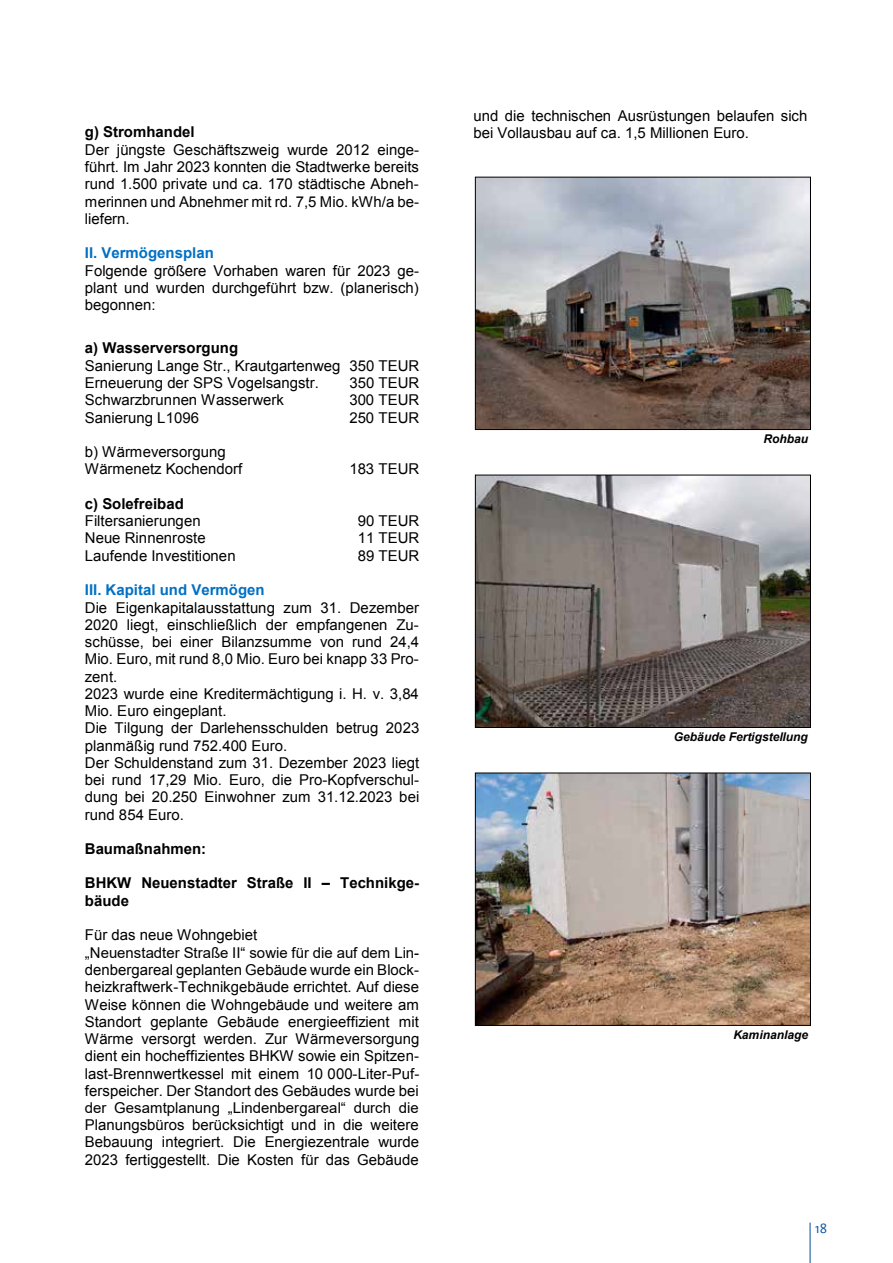
<style>
.page{position:relative;width:893px;height:1263px;background:#fff}
.page>*{position:absolute;margin:0;border:0;box-sizing:border-box;transform-origin:0 0}
.t1{font:15px/17.2px "Arial";color:#000}
.t2{font:700 15px/17.2px "Arial";color:#000}
.t3{font:700 15px "Arial";color:#0070c4}
.t4{font:300 13.5px "The Sans";color:#004e9e}
.t5{font:italic 700 12px "Arial";color:#000}
</style>
<div class="page">
<img style="left:477px;top:179px;width:332px;height:249px">
<div style="left:475px;top:177px;width:336px;height:253px;border:1px solid #000"></div>
<img style="left:477px;top:477px;width:332px;height:249px">
<div style="left:475px;top:475px;width:336px;height:253px;border:1px solid #000"></div>
<img style="left:477px;top:775px;width:332px;height:249px">
<div style="left:475px;top:773px;width:336px;height:253px;border:1px solid #000"></div>
<hr style="left:810px;top:1222px;width:1px;height:41px;background:#004e9e">
<p class="t2" style="left:85px;top:124px;width:111px">g) Stromhandel</p>
<p class="t1" style="left:85px;top:141px;width:336px;text-align:justify">Der jüngste Geschäftszweig wurde 2012 einge&shy;führt. Im Jahr 2023 konnten die Stadtwerke bereits rund 1.500 private und ca. 170 städtische Abneh&shy;merinnen und Abnehmer mit rd. 7,5 Mio. kWh/a be&shy;liefern.</p>
<p class="t3" style="left:85px;top:243px;width:130px">II. Vermögensplan</p>
<p class="t1" style="left:85px;top:262px;width:336px;text-align:justify">Folgende größere Vorhaben waren für 2023 ge&shy;plant und wurden durchgeführt bzw. (planerisch) begonnen:</p>
<p class="t2" style="left:85px;top:340px;width:155px">a) Wasserversorgung</p>
<p class="t1" style="left:85px;top:357px;width:336px">Sanierung Lange Str., Krautgartenweg 350 TEUR<br>Erneuerung der SPS Vogelsangstr.</p>
<p class="t1" style="left:349px;top:374px;width:71px">350 TEUR</p>
<p class="t1" style="left:85px;top:392px;width:201px">Schwarzbrunnen Wasserwerk</p>
<p class="t1" style="left:349px;top:392px;width:71px">300 TEUR</p>
<p class="t1" style="left:85px;top:409px;width:116px">Sanierung L1096</p>
<p class="t1" style="left:349px;top:409px;width:71px">250 TEUR</p>
<p class="t1" style="left:85px;top:443px;width:159px">b) Wärmeversorgung<br>Wärmenetz Kochendorf</p>
<p class="t1" style="left:349px;top:461px;width:71px">183 TEUR</p>
<p class="t2" style="left:85px;top:495px;width:100px">c) Solefreibad</p>
<p class="t1" style="left:85px;top:512px;width:117px">Filtersanierungen</p>
<p class="t1" style="left:358px;top:512px;width:63px">90 TEUR</p>
<p class="t1" style="left:85px;top:530px;width:122px">Neue Rinnenroste</p>
<p class="t1" style="left:358px;top:530px;width:63px">11 TEUR</p>
<p class="t1" style="left:85px;top:547px;width:152px">Laufende Investitionen</p>
<p class="t1" style="left:358px;top:547px;width:63px">89 TEUR</p>
<p class="t3" style="left:85px;top:580px;width:181px">III. Kapital und Vermögen</p>
<p class="t1" style="left:85px;top:599px;width:336px">Die Eigenkapitalausstattung zum 31. Dezember 2020 liegt, einschließlich der empfangenen Zu&shy;schüsse, bei einer Bilanzsumme von rund 24,4<br>Mio. Euro, mit rund 8,0 Mio. Euro bei knapp 33 Pro&shy;zent.<br>2023 wurde eine Kreditermächtigung i. H. v. 3,84<br>Mio. Euro eingeplant.<br>Die Tilgung der Darlehensschulden betrug 2023 planmäßig rund 752.400 Euro.<br>Der Schuldenstand zum 31. Dezember 2023 liegt bei rund 17,29 Mio. Euro, die Pro-Kopfverschul&shy;dung bei 20.250 Einwohner zum 31.12.2023 bei rund 854 Euro.</p>
<p class="t2" style="left:85px;top:840px;width:123px">Baumaßnahmen:</p>
<p class="t2" style="left:85px;top:875px;width:336px">BHKW Neuenstadter Straße II – Technikge&shy;bäude</p>
<p class="t1" style="left:85px;top:927px;width:336px">Für das neue Wohngebiet<br>„Neuenstadter Straße II“ sowie für die auf dem Lin&shy;denbergareal geplanten Gebäude wurde ein Block&shy;heizkraftwerk-Technikgebäude errichtet. Auf diese Weise können die Wohngebäude und weitere am Standort geplante Gebäude energieeffizient mit Wärme versorgt werden. Zur Wärmeversorgung dient ein hocheffizientes BHKW sowie ein Spitzen&shy;last-Brennwertkessel mit einem 10 000-Liter-Puf&shy;ferspeicher. Der Standort des Gebäudes wurde bei der Gesamtplanung „Lindenbergareal“ durch die Planungsbüros berücksichtigt und in die weitere Bebauung integriert. Die Energiezentrale wurde 2023 fertiggestellt. Die Kosten für das Gebäude</p>
<p class="t1" style="left:473px;top:107px;width:335px">und die technischen Ausrüstungen belaufen sich bei Vollausbau auf ca. 1,5 Millionen Euro.</p>
<p class="t5" style="left:763px;top:431px;width:46px">Rohbau</p>
<p class="t5" style="left:674px;top:729px;width:136px">Gebäude Fertigstellung</p>
<p class="t5" style="left:733px;top:1027px;width:76px">Kaminanlage</p>
<p class="t4" style="left:815px;top:1217px;width:13px">18</p>
</div>
